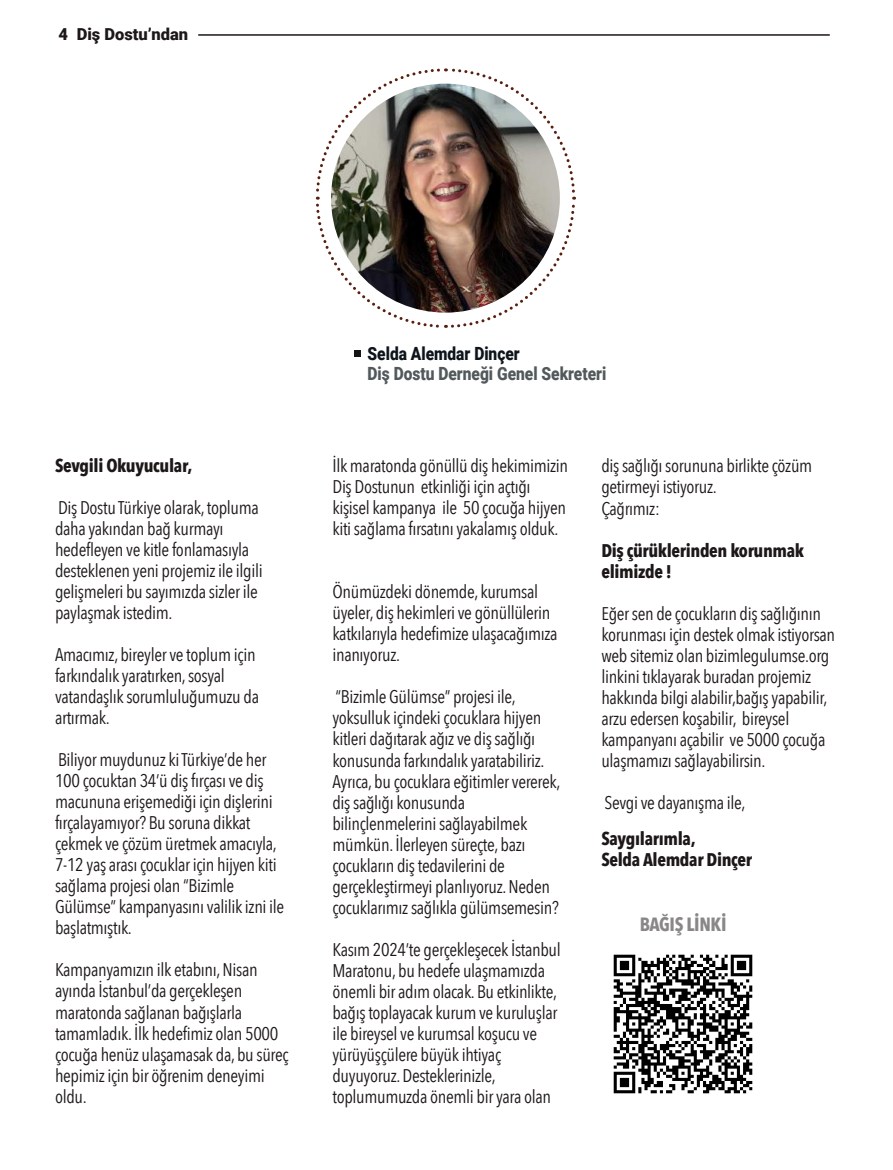
<style>
.page{position:relative;width:893px;height:1170px;background:#fff}
.page>*{position:absolute;margin:0;border:0;box-sizing:border-box;transform-origin:0 0}
.t1{font:700 19.05px "Avenir Next Condensed";letter-spacing:-.02em;color:#1d1718}
.t2{font:18.3px/21px "Avenir Next Condensed";letter-spacing:-.02em;color:#1d1718}
.t3{font:700 18.3px/21px "Avenir Next Condensed";letter-spacing:-.02em;color:#1d1718}
.t4{font:900 18.15px "Roboto";color:#52595b;scale:.85 1}
.t5{font:900 18.15px "Roboto";color:#0e141b;scale:.85 1}
.t6{font:900 16.5px "Roboto";color:#1d1718}
</style>
<div class="page">
<hr style="left:198px;top:34px;width:632px;height:2px;background:#1d1718">
<svg style="left:316px;top:68px;width:259px;height:260px"></svg>
<div style="left:355px;top:350px;width:6px;height:7px;background:#171513"></div>
<img style="left:331px;top:84px;width:229px;height:228px;border-radius:114px">
<img style="left:613px;top:954px;width:140px;height:140px">
<p class="t6" style="left:58px;top:22px;width:131px">4 Diş Dostu’ndan</p>
<p class="t3" style="left:55px;top:455px;width:139px">Sevgili Okuyucular,</p>
<p class="t2" style="left:55px;top:496px;width:209px">Diş Dostu Türkiye olarak, topluma daha yakından bağ kurmayı hedefleyen ve kitle fonlamasıyla desteklenen yeni projemiz ile ilgili gelişmeleri bu sayımızda sizler ile paylaşmak istedim.</p>
<p class="t2" style="left:55px;top:643px;width:206px">Amacımız, bireyler ve toplum için farkındalık yaratırken, sosyal vatandaşlık sorumluluğumuzu da artırmak.</p>
<p class="t2" style="left:55px;top:748px;width:231px">Biliyor muydunuz ki Türkiye’de her 100 çocuktan 34’ü diş fırçası ve diş macununa erişemediği için dişlerini fırçalayamıyor? Bu soruna dikkat çekmek ve çözüm üretmek amacıyla, 7-12 yaş arası çocuklar için hijyen kiti sağlama projesi olan “Bizimle Gülümse” kampanyasını valilik izni ile başlatmıştık.</p>
<p class="t2" style="left:55px;top:958px;width:235px">Kampanyamızın ilk etabını, Nisan ayında İstanbul’da gerçekleşen maratonda sağlanan bağışlarla tamamladık. İlk hedefimiz olan 5000 çocuğa henüz ulaşamasak da, bu süreç hepimiz için bir öğrenim deneyimi oldu.</p>
<p class="t5" style="left:368px;top:341px;width:181px">Selda Alemdar Dinçer</p>
<p class="t4" style="left:368px;top:361px;width:282px">Diş Dostu Derneği Genel Sekreteri</p>
<p class="t2" style="left:332px;top:454px;width:237px">İlk maratonda gönüllü diş hekimimizin Diş Dostunun etkinliği için açtığı kişisel kampanya ile 50 çocuğa hijyen kiti sağlama fırsatını yakalamış olduk.</p>
<p class="t2" style="left:332px;top:580px;width:226px">Önümüzdeki dönemde, kurumsal üyeler, diş hekimleri ve gönüllülerin katkılarıyla hedefimize ulaşacağımıza inanıyoruz.</p>
<p class="t2" style="left:332px;top:685px;width:230px">“Bizimle Gülümse” projesi ile, yoksulluk içindeki çocuklara hijyen kitleri dağıtarak ağız ve diş sağlığı konusunda farkındalık yaratabiliriz.<br>Ayrıca, bu çocuklara eğitimler vererek, diş sağlığı konusunda bilinçlenmelerini sağlayabilmek mümkün. İlerleyen süreçte, bazı çocukların diş tedavilerini de gerçekleştirmeyi planlıyoruz. Neden çocuklarımız sağlıkla gülümsemesin?</p>
<p class="t2" style="left:332px;top:937px;width:230px">Kasım 2024’te gerçekleşecek İstanbul Maratonu, bu hedefe ulaşmamızda önemli bir adım olacak. Bu etkinlikte, bağış toplayacak kurum ve kuruluşlar ile bireysel ve kurumsal koşucu ve yürüyüşçülere büyük ihtiyaç duyuyoruz. Desteklerinizle, toplumumuzda önemli bir yara olan</p>
<p class="t2" style="left:601px;top:454px;width:212px">diş sağlığı sorununa birlikte çözüm getirmeyi istiyoruz.<br>Çağrımız:</p>
<p class="t3" style="left:601px;top:539px;width:204px">Diş çürüklerinden korunmak elimizde !</p>
<p class="t2" style="left:601px;top:601px;width:235px">Eğer sen de çocukların diş sağlığının korunması için destek olmak istiyorsan web sitemiz olan bizimlegulumse.org linkini tıklayarak buradan projemiz hakkında bilgi alabilir,bağış yapabilir, arzu edersen koşabilir, bireysel kampanyanı açabilir ve 5000 çocuğa ulaşmamızı sağlayabilirsin.</p>
<p class="t2" style="left:604px;top:791px;width:143px">Sevgi ve dayanışma ile,</p>
<p class="t3" style="left:601px;top:827px;width:152px">Saygılarımla,<br>Selda Alemdar Dinçer</p>
<p class="t1" style="left:639px;top:912px;width:89px">BAĞIŞ LİNKİ</p>
</div>
